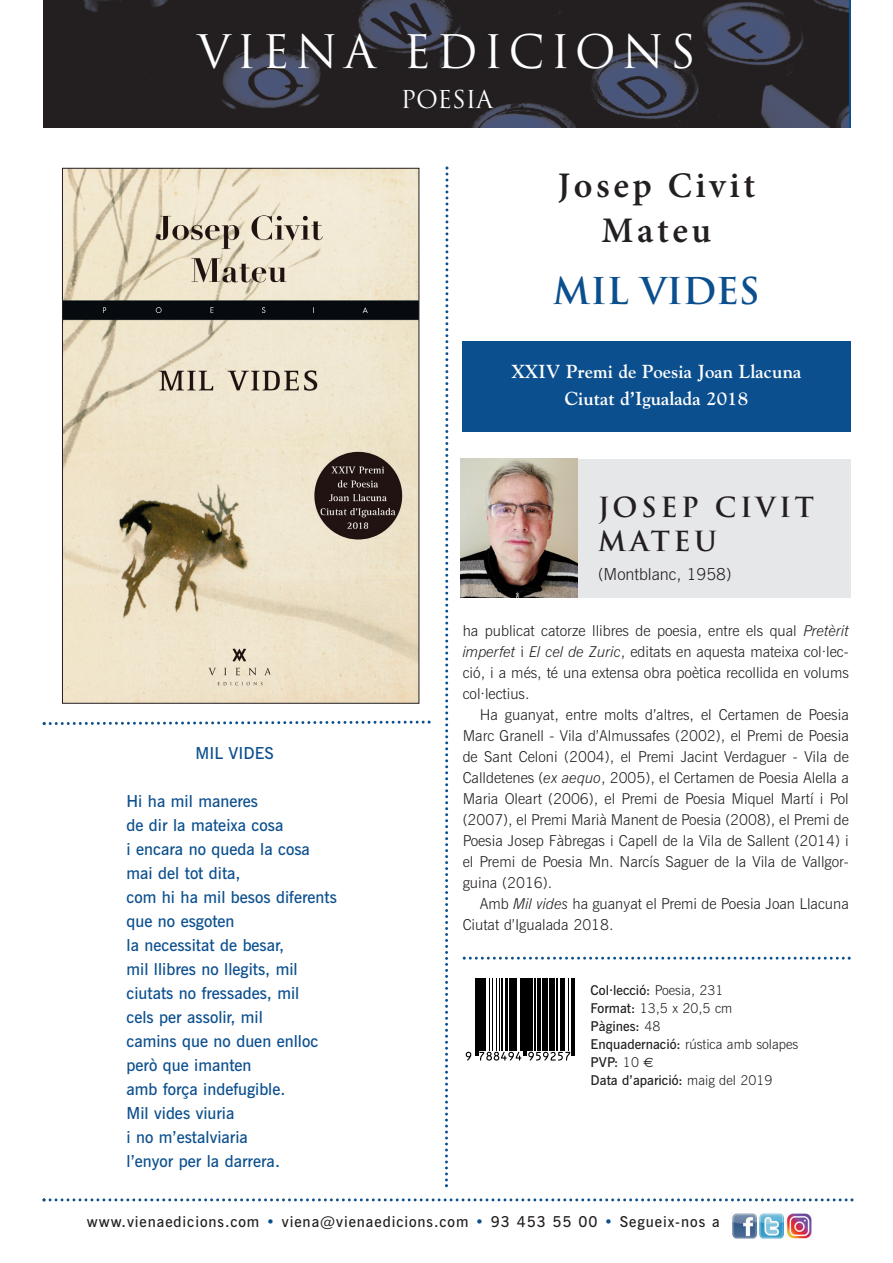
<style>
.page{position:relative;width:893px;height:1263px;background:#fff}
.page>*{position:absolute;margin:0;border:0;box-sizing:border-box;transform-origin:0 0}
.t1{font:45px "Trajan";letter-spacing:.13em;color:#fff}
.t2{font:600 36px/45px "Minion Pro";letter-spacing:.1em;color:#231f20;text-align:center}
.t3{font:700 36px "Trajan";color:#0b4f8e}
.t4{font:700 27px/34.5px "Trajan";letter-spacing:.135em;color:#231f20}
.t5{font:24px "Trajan";color:#fff}
.t6{font:700 18.75px "Goudy";color:#fff}
.t7{font:600 16.5px "News Gothic BT";color:#0b4f8e}
.t8{font:300 16.5px "News Gothic BT";color:#231f20}
.t9{font:300 15px/21px "News Gothic BT";color:#231f20;text-align:justify}
.t10{font:600 15px "News Gothic BT";letter-spacing:.06em;color:#231f20}
.t11{font:600 13.5px "News Gothic BT";color:#231f20}
.t12{font:300 13.5px "News Gothic BT";color:#231f20}
.s1{font-style:italic}
.s2{font-weight:300}
.s3{font-weight:600}
.s4{font-family:"Euro Sans";font-weight:400}
.s5{color:#0b4f8e}
</style>
<div class="page">
<img style="left:64px;top:170px;width:353px;height:531px">
<svg style="left:42px;top:720px;width:389px;height:6px"></svg>
<img style="left:44px;top:0;width:804px;height:128px">
<svg style="left:43px;top:1198px;width:810px;height:3px"></svg>
<div style="left:462px;top:342px;width:388px;height:90px;background:#0b4f8e"></div>
<img style="left:732px;top:1213px;width:80px;height:26px">
<svg style="left:463px;top:957px;width:388px;height:3px"></svg>
<svg style="left:465px;top:978px;width:109px;height:83px"></svg>
<svg style="left:466px;top:1052px;width:5px;height:8px"></svg>
<hr style="left:475px;top:978px;width:1px;height:78px;background:#000">
<hr style="left:477px;top:978px;width:1px;height:78px;background:#000">
<hr style="left:479px;top:978px;width:3px;height:72px;background:#000">
<hr style="left:483px;top:978px;width:2px;height:72px;background:#000">
<hr style="left:489px;top:978px;width:1px;height:72px;background:#000">
<hr style="left:492px;top:978px;width:1px;height:72px;background:#000">
<hr style="left:496px;top:978px;width:1px;height:72px;background:#000">
<hr style="left:499px;top:978px;width:1px;height:72px;background:#000">
<hr style="left:501px;top:978px;width:1px;height:72px;background:#000">
<hr style="left:505px;top:978px;width:2px;height:72px;background:#000">
<hr style="left:510px;top:978px;width:1px;height:72px;background:#000">
<hr style="left:512px;top:978px;width:3px;height:72px;background:#000">
<svg style="left:479px;top:1052px;width:42px;height:8px"></svg>
<hr style="left:516px;top:978px;width:1px;height:72px;background:#000">
<hr style="left:520px;top:978px;width:2px;height:72px;background:#000">
<hr style="left:523px;top:978px;width:1px;height:78px;background:#000">
<hr style="left:525px;top:978px;width:1px;height:78px;background:#000">
<hr style="left:527px;top:978px;width:4px;height:72px;background:#000">
<hr style="left:532px;top:978px;width:1px;height:72px;background:#000">
<hr style="left:535px;top:978px;width:1px;height:72px;background:#000">
<hr style="left:538px;top:978px;width:3px;height:72px;background:#000">
<hr style="left:542px;top:978px;width:3px;height:72px;background:#000">
<hr style="left:546px;top:978px;width:1px;height:72px;background:#000">
<hr style="left:549px;top:978px;width:3px;height:72px;background:#000">
<hr style="left:553px;top:978px;width:2px;height:72px;background:#000">
<hr style="left:557px;top:978px;width:1px;height:72px;background:#000">
<hr style="left:560px;top:978px;width:3px;height:72px;background:#000">
<svg style="left:528px;top:1052px;width:42px;height:8px"></svg>
<hr style="left:564px;top:978px;width:1px;height:72px;background:#000">
<hr style="left:568px;top:978px;width:1px;height:72px;background:#000">
<hr style="left:571px;top:978px;width:1px;height:78px;background:#000">
<hr style="left:574px;top:978px;width:1px;height:78px;background:#000">
<div style="left:463px;top:459px;width:388px;height:138px;background:#e6e7e9"></div>
<img style="left:461px;top:459px;width:116px;height:138px">
<svg style="left:445px;top:166px;width:4px;height:1021px"></svg>
<p class="t1" style="left:197px;top:26px;width:500px">VIENA EDICIONS</p>
<p class="t7" style="left:195px;top:747px;width:80px">MIL VIDES</p>
<p class="t7" style="left:127px;top:795px;width:133px">Hi ha mil maneres</p>
<p class="t7" style="left:127px;top:819px;width:158px">de dir la mateixa cosa</p>
<p class="t7" style="left:127px;top:843px;width:185px">i encara no queda la cosa</p>
<p class="t7" style="left:127px;top:867px;width:116px">mai del tot dita,</p>
<p class="t7" style="left:127px;top:891px;width:212px">com hi ha mil besos diferents</p>
<p class="t7" style="left:127px;top:915px;width:110px">que no esgoten</p>
<p class="t7" style="left:127px;top:939px;width:159px">la necessitat de besar,</p>
<p class="t7" style="left:127px;top:963px;width:173px">mil llibres no llegits, mil</p>
<p class="t7" style="left:127px;top:987px;width:174px">ciutats no fressades, mil</p>
<p class="t7" style="left:127px;top:1011px;width:138px">cels per assolir, mil</p>
<p class="t7" style="left:127px;top:1035px;width:193px">camins que no duen enlloc</p>
<p class="t7" style="left:127px;top:1059px;width:127px">però que imanten</p>
<p class="t7" style="left:127px;top:1083px;width:160px">amb força indefugible.</p>
<p class="t7" style="left:127px;top:1107px;width:109px">Mil vides viuria</p>
<p class="t7" style="left:127px;top:1131px;width:123px">i no m’estalviaria</p>
<p class="t7" style="left:127px;top:1155px;width:155px">l’enyor per la darrera.</p>
<p class="t5" style="left:401px;top:85px;width:94px">POESIA</p>
<p class="t2" style="left:558px;top:162px;width:199px">Josep Civit<br>Mateu</p>
<p class="t3" style="left:553px;top:271px;width:208px">MIL VIDES</p>
<p class="t6" style="left:511px;top:364px;width:292px">XXIV Premi de Poesia Joan Llacuna</p>
<p class="t6" style="left:565px;top:391px;width:185px">Ciutat d’Igualada 2018</p>
<p class="t4" style="left:598px;top:490px;width:217px">JOSEP CIVIT<br>MATEU</p>
<p class="t8" style="left:598px;top:568px;width:135px">(Montblanc, 1958)</p>
<p class="t9" style="left:463px;top:622px;width:388px">ha publicat catorze llibres de poesia, entre els qual <span class="s1">Pretèrit imperfet</span> i <span class="s1">El cel de Zuric</span>, editats en aquesta mateixa col·lec&shy;ció, i a més, té una extensa obra poètica recollida en volums col·lectius.</p>
<p class="t9" style="left:463px;top:706px;width:388px;text-indent:17px">Ha guanyat, entre molts d’altres, el Certamen de Poesia Marc Granell - Vila d’Almussafes (2002), el Premi de Poesia de Sant Celoni (2004), el Premi Jacint Verdaguer - Vila de Calldetenes (<span class="s1">ex aequo</span>, 2005), el Certamen de Poesia Alella a Maria Oleart (2006), el Premi de Poesia Miquel Martí i Pol (2007), el Premi Marià Manent de Poesia (2008), el Premi de Poesia Josep Fàbregas i Capell de la Vila de Sallent (2014) i el Premi de Poesia Mn. Narcís Saguer de la Vila de Vallgor - guina (2016).</p>
<p class="t9" style="left:463px;top:895px;width:388px;text-indent:17px">Amb <span class="s1">Mil vides</span> ha guanyat el Premi de Poesia Joan Llacuna<br>Ciutat d’Igualada 2018.</p>
<p class="t11" style="left:591px;top:985px;width:134px">Col·lecció: <span class="s2">Poesia, 231</span></p>
<p class="t12" style="left:591px;top:1003px;width:143px"><span class="s3">Format:</span> 13,5 x 20,5 cm</p>
<p class="t11" style="left:591px;top:1021px;width:71px">Pàgines: <span class="s2">48</span></p>
<p class="t12" style="left:591px;top:1039px;width:209px"><span class="s3">Enquadernació:</span> rústica amb solapes</p>
<p class="t11" style="left:591px;top:1057px;width:64px">PVP: <span class="s2">10</span> <span class="s4">€</span></p>
<p class="t11" style="left:591px;top:1075px;width:183px">Data d’aparició: <span class="s2">maig del 2019</span></p>
<p class="t10" style="left:87px;top:1216px;width:634px">www.vienaedicions.com <span class="s5">•</span> viena@vienaedicions.com <span class="s5">•</span> 93 453 55 00 <span class="s5">•</span> Segueix-nos a</p>
</div>
